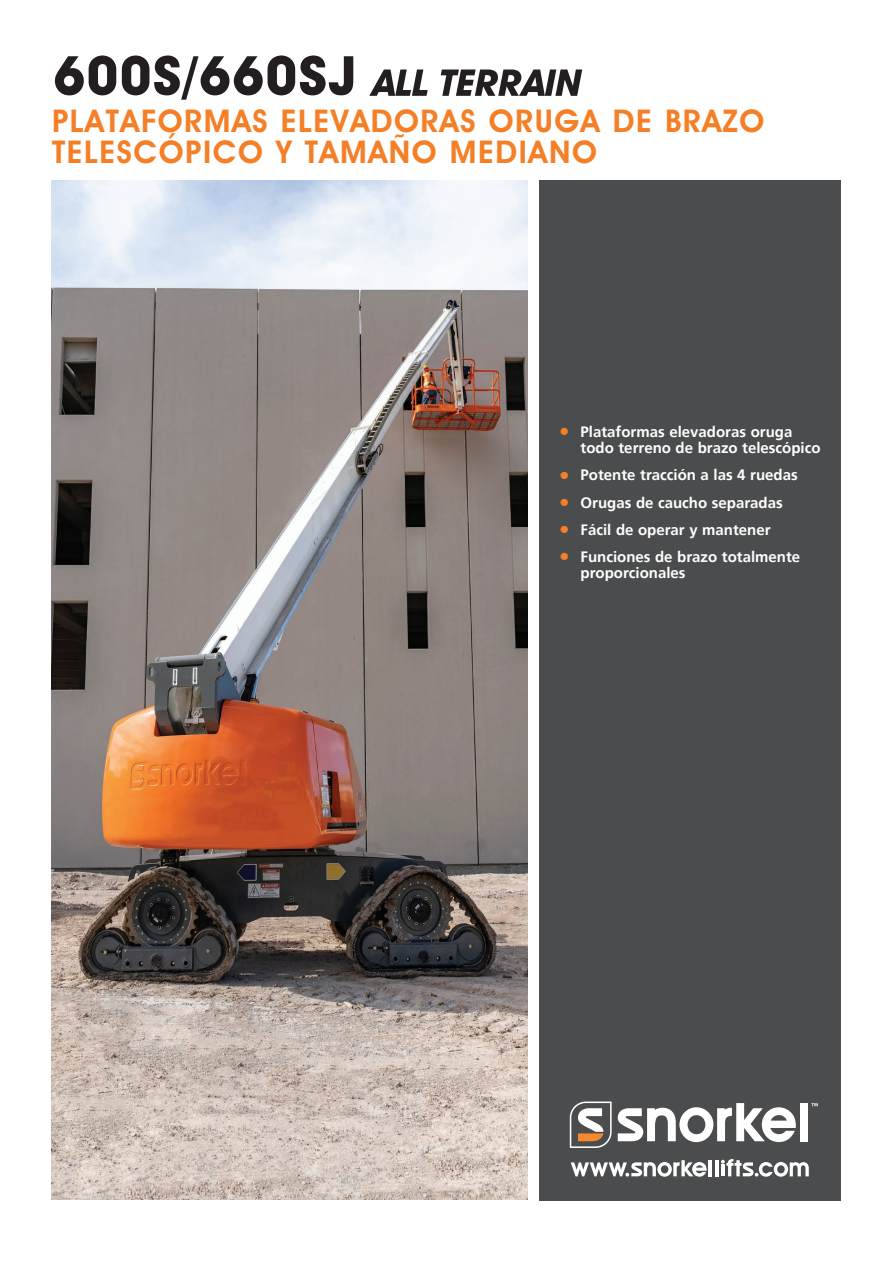
<style>
.page{position:relative;width:893px;height:1263px;background:#fff}
.page>*{position:absolute;margin:0;border:0;box-sizing:border-box;transform-origin:0 0}
.t1{font:700 54px "Avant Garde IT Cby BT";letter-spacing:.02em;color:#231f20}
.t2{font:600 31.5px/31.5px "Avant Garde IT Cby BT";letter-spacing:.05em;color:#f47f26}
.t3{font:700 15px/16.5px "Frutiger";color:#fff}
.s1{font-size:21px;color:#f47f26}
</style>
<div class="page">
<div style="left:539px;top:180px;width:301px;height:1020px;background:#4b4c4d"></div>
<hr style="left:708px;top:1160px;width:4px;height:16px;background:#fff">
<hr style="left:715px;top:1160px;width:3px;height:16px;background:#fff">
<svg style="left:571px;top:1160px;width:136px;height:17px"></svg>
<svg style="left:721px;top:1159px;width:88px;height:18px"></svg>
<svg style="left:811px;top:1103px;width:7px;height:3px"></svg>
<div style="left:800px;top:1103px;width:8px;height:38px;background:#fff"></div>
<svg style="left:618px;top:1103px;width:178px;height:39px"></svg>
<svg style="left:570px;top:1101px;width:42px;height:47px"></svg>
<img style="left:51px;top:181px;width:476px;height:1018px">
<svg style="left:369px;top:69px;width:59px;height:27px"></svg>
<svg style="left:441px;top:69px;width:141px;height:27px"></svg>
<p class="t1" style="left:53px;top:43px;width:304px">600S/660SJ</p>
<p class="t2" style="left:52px;top:105px;width:714px">PLATAFORMAS ELEVADORAS ORUGA DE BRAZO<br>TELESCÓPICO Y TAMAÑO MEDIANO</p>
<p class="t3" style="left:581px;top:423px;width:242px;text-indent:-21px"><span class="s1">•</span> Plataformas elevadoras oruga todo terreno de brazo telescópico</p>
<p class="t3" style="left:559px;top:467px;width:240px"><span class="s1">•</span> Potente tracción a las 4 ruedas</p>
<p class="t3" style="left:559px;top:494px;width:225px"><span class="s1">•</span> Orugas de caucho separadas</p>
<p class="t3" style="left:559px;top:521px;width:213px"><span class="s1">•</span> Fácil de operar y mantener</p>
<p class="t3" style="left:581px;top:548px;width:221px;text-indent:-21px"><span class="s1">•</span> Funciones de brazo totalmente proporcionales</p>
</div>
